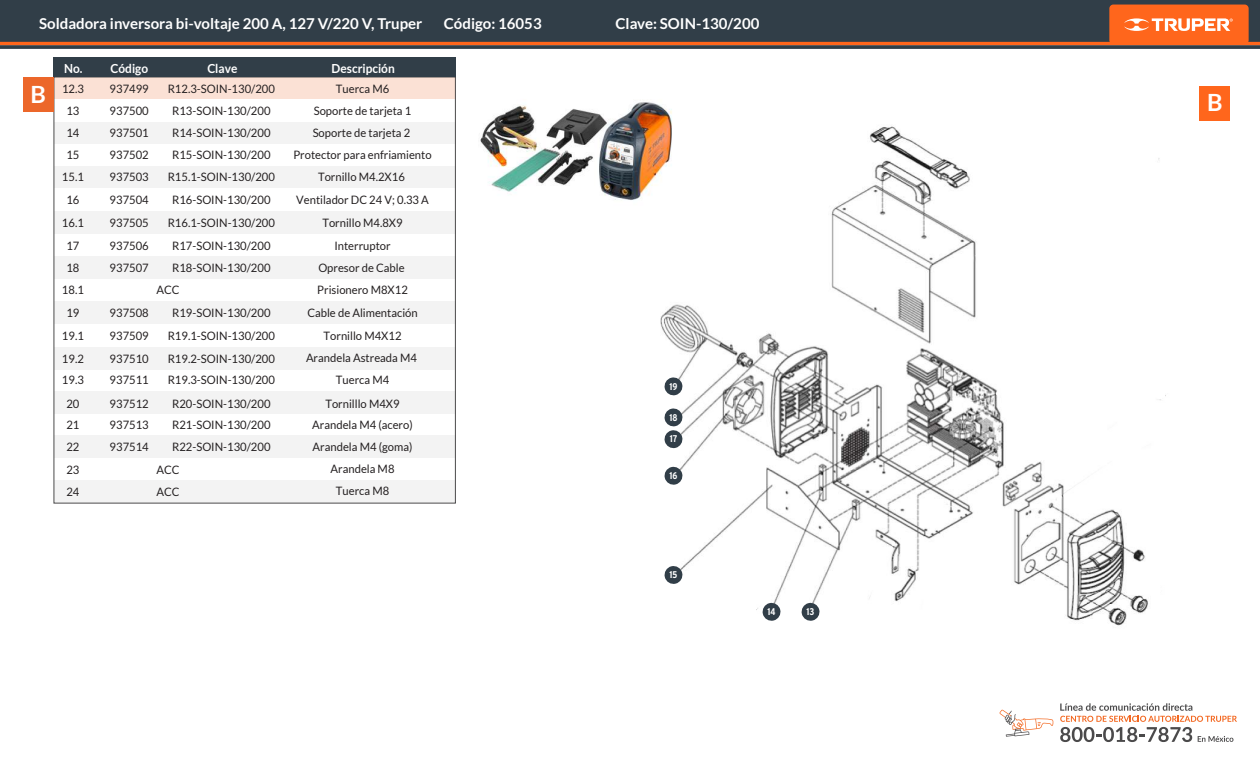
<style>
.page{position:relative;width:1260px;height:765px;background:#fff}
.page>*{position:absolute;margin:0;border:0;box-sizing:border-box;transform-origin:0 0}
.t1{font:700 23.75px "Lato";color:#fff}
.t2{font:700 15px "Lato";color:#fff}
.t3{font:700 12.5px "Lato";color:#fff;scale:.95 1}
.t4{font:11.62px/23px "Lato";color:#231f20;text-align:center}
.t5{font:700 9.75px "Interstate Condensed";color:#fff}
</style>
<div class="page">
<div style="left:54px;top:480px;width:402px;height:23px;background:#f3f3f3"></div>
<div style="left:54px;top:392px;width:401px;height:22px;background:#f3f3f3"></div>
<div style="left:54px;top:77px;width:401px;height:23px;background:#fbe1d5"></div>
<div style="left:54px;top:99px;width:401px;height:23px;background:#fff"></div>
<div style="left:54px;top:122px;width:401px;height:23px;background:#f3f3f3"></div>
<div style="left:54px;top:144px;width:401px;height:23px;background:#fff"></div>
<div style="left:54px;top:166px;width:401px;height:23px;background:#f3f3f3"></div>
<div style="left:54px;top:212px;width:402px;height:22px;background:#f3f3f3"></div>
<div style="left:54px;top:256px;width:402px;height:23px;background:#f3f3f3"></div>
<div style="left:54px;top:302px;width:402px;height:22px;background:#f3f3f3"></div>
<div style="left:54px;top:347px;width:402px;height:22px;background:#f3f3f3"></div>
<div style="left:54px;top:436px;width:401px;height:22px;background:#f3f3f3"></div>
<div style="left:53px;top:58px;width:403px;height:19px;background:#313e48"></div>
<div style="left:23px;top:77px;width:31px;height:35px;background:#ec672a"></div>
<svg style="left:1060px;top:703px;width:177px;height:39px"></svg>
<svg style="left:999px;top:710px;width:55px;height:27px"></svg>
<div style="left:1200px;top:86px;width:30px;height:35px;background:#ff661c"></div>
<div style="left:0;top:0;width:1260px;height:43px;background:#313e48"></div>
<div style="left:1109px;top:5px;width:140px;height:39px;background:#ff661c;border-radius:4px"></div>
<hr style="left:0;top:42px;width:1260px;height:4px;background:#ff661c">
<svg style="left:1124px;top:18px;width:109px;height:13px"></svg>
<svg style="left:0;top:45px;width:1260px;height:4px;background:#41484f"></svg>
<img style="left:660px;top:126px;width:506px;height:500px">
<svg style="left:801px;top:602px;width:19px;height:20px"></svg>
<svg style="left:762px;top:602px;width:19px;height:20px"></svg>
<svg style="left:664px;top:565px;width:19px;height:20px"></svg>
<svg style="left:664px;top:466px;width:19px;height:20px"></svg>
<svg style="left:664px;top:408px;width:19px;height:41px"></svg>
<svg style="left:664px;top:377px;width:19px;height:19px"></svg>
<img style="left:480px;top:102px;width:195px;height:146px">
<p class="t2" style="left:39px;top:15px;width:385px">Soldadora inversora bi-voltaje 200 A, 127 V/220 V, Truper</p>
<p class="t2" style="left:444px;top:15px;width:99px">Código: 16053</p>
<p class="t2" style="left:616px;top:15px;width:145px">Clave: SOIN-130/200</p>
<h1 class="t1" style="left:30px;top:80px;width:17px">B</h1>
<p class="t3" style="left:64px;top:61px;width:90px">No. Código</p>
<p class="t3" style="left:207px;top:61px;width:33px">Clave</p>
<p class="t3" style="left:332px;top:61px;width:68px">Descripción</p>
<p class="t4" style="left:62px;top:77px;width:23px">12.3</p>
<p class="t4" style="left:110px;top:77px;width:41px">937499</p>
<p class="t4" style="left:168px;top:77px;width:109px;line-height:22.2px">R12.3-SOIN-130/200<br>R13-SOIN-130/200</p>
<p class="t4" style="left:66px;top:99px;width:15px">13</p>
<p class="t4" style="left:110px;top:100px;width:41px;line-height:22.4px;text-align:left">937500<br>937501</p>
<p class="t4" style="left:172px;top:122px;width:100px">R14-SOIN-130/200</p>
<p class="t4" style="left:62px;top:122px;width:23px;line-height:21.9px">14<br>15<br>15.1</p>
<p class="t4" style="left:62px;top:188px;width:23px">16<br>16.1<br>17</p>
<p class="t4" style="left:62px;top:257px;width:23px;line-height:21.8px">18<br>18.1</p>
<p class="t4" style="left:62px;top:301px;width:23px">19<br>19.1<br>19.2</p>
<p class="t4" style="left:110px;top:144px;width:41px">937502</p>
<p class="t4" style="left:172px;top:144px;width:100px">R15-SOIN-130/200</p>
<p class="t4" style="left:110px;top:165px;width:41px">937503</p>
<p class="t4" style="left:168px;top:165px;width:109px">R15.1-SOIN-130/200</p>
<p class="t4" style="left:172px;top:188px;width:100px">R16-SOIN-130/200</p>
<p class="t4" style="left:110px;top:188px;width:41px;text-align:justify">937504<br>937505<br>937506</p>
<p class="t4" style="left:110px;top:256px;width:41px">937507</p>
<p class="t4" style="left:168px;top:211px;width:109px">R16.1-SOIN-130/200<br>R17-SOIN-130/200</p>
<p class="t4" style="left:172px;top:256px;width:100px">R18-SOIN-130/200</p>
<p class="t4" style="left:156px;top:278px;width:25px">ACC</p>
<p class="t4" style="left:110px;top:301px;width:41px">937508</p>
<p class="t4" style="left:172px;top:301px;width:100px">R19-SOIN-130/200</p>
<p class="t4" style="left:110px;top:324px;width:41px">937509</p>
<p class="t4" style="left:168px;top:324px;width:109px">R19.1-SOIN-130/200</p>
<p class="t4" style="left:168px;top:347px;width:109px">R19.2-SOIN-130/200</p>
<p class="t4" style="left:110px;top:347px;width:41px">937510</p>
<p class="t4" style="left:313px;top:77px;width:100px;line-height:22.1px">Tuerca M6<br>Soporte de tarjeta 1<br>Soporte de tarjeta 2</p>
<p class="t4" style="left:296px;top:165px;width:134px">Tornillo M4.2X16<br>Ventilador DC 24 V; 0.33 A<br>Tornillo M4.8X9<br>Interruptor</p>
<p class="t4" style="left:317px;top:257px;width:92px;line-height:21.8px;text-align:left">Opresor de Cable<br>Prisionero M8X12</p>
<p class="t4" style="left:306px;top:302px;width:113px;line-height:22.5px">Cable de Alimentación<br>Tornillo M4X12<br>Arandela Astreada M4</p>
<p class="t4" style="left:293px;top:144px;width:140px">Protector para enfriamiento</p>
<p class="t4" style="left:62px;top:368px;width:23px">19.3</p>
<p class="t4" style="left:110px;top:368px;width:41px">937511</p>
<p class="t4" style="left:168px;top:368px;width:109px">R19.3-SOIN-130/200</p>
<p class="t4" style="left:336px;top:368px;width:55px">Tuerca M4</p>
<p class="t4" style="left:66px;top:392px;width:15px">20</p>
<p class="t4" style="left:172px;top:392px;width:100px">R20-SOIN-130/200</p>
<p class="t4" style="left:312px;top:393px;width:102px;line-height:20.8px">Tornilllo M4X9<br>Arandela M4 (acero)</p>
<p class="t4" style="left:110px;top:392px;width:41px">937512</p>
<p class="t4" style="left:110px;top:436px;width:41px">937514</p>
<p class="t4" style="left:66px;top:413px;width:15px">21</p>
<p class="t4" style="left:110px;top:413px;width:41px">937513</p>
<p class="t4" style="left:172px;top:413px;width:100px">R21-SOIN-130/200</p>
<p class="t4" style="left:66px;top:436px;width:15px">22</p>
<p class="t4" style="left:313px;top:436px;width:101px;line-height:21.9px">Arandela M4 (goma)<br>Arandela M8</p>
<p class="t4" style="left:172px;top:436px;width:100px">R22-SOIN-130/200</p>
<p class="t4" style="left:66px;top:458px;width:15px;line-height:22.2px;text-align:left">23<br>24</p>
<p class="t4" style="left:156px;top:458px;width:25px;line-height:22.2px;text-align:left">ACC<br>ACC</p>
<p class="t4" style="left:336px;top:480px;width:55px">Tuerca M8</p>
<p class="t5" style="left:669px;top:381px;width:10px">19</p>
<p class="t5" style="left:669px;top:412px;width:10px">18</p>
<p class="t5" style="left:670px;top:434px;width:9px">17</p>
<p class="t5" style="left:669px;top:470px;width:10px">16</p>
<p class="t5" style="left:670px;top:569px;width:9px">15</p>
<p class="t5" style="left:768px;top:606px;width:10px">14</p>
<p class="t5" style="left:807px;top:606px;width:10px">13</p>
<h1 class="t1" style="left:1207px;top:89px;width:17px">B</h1>
</div>
